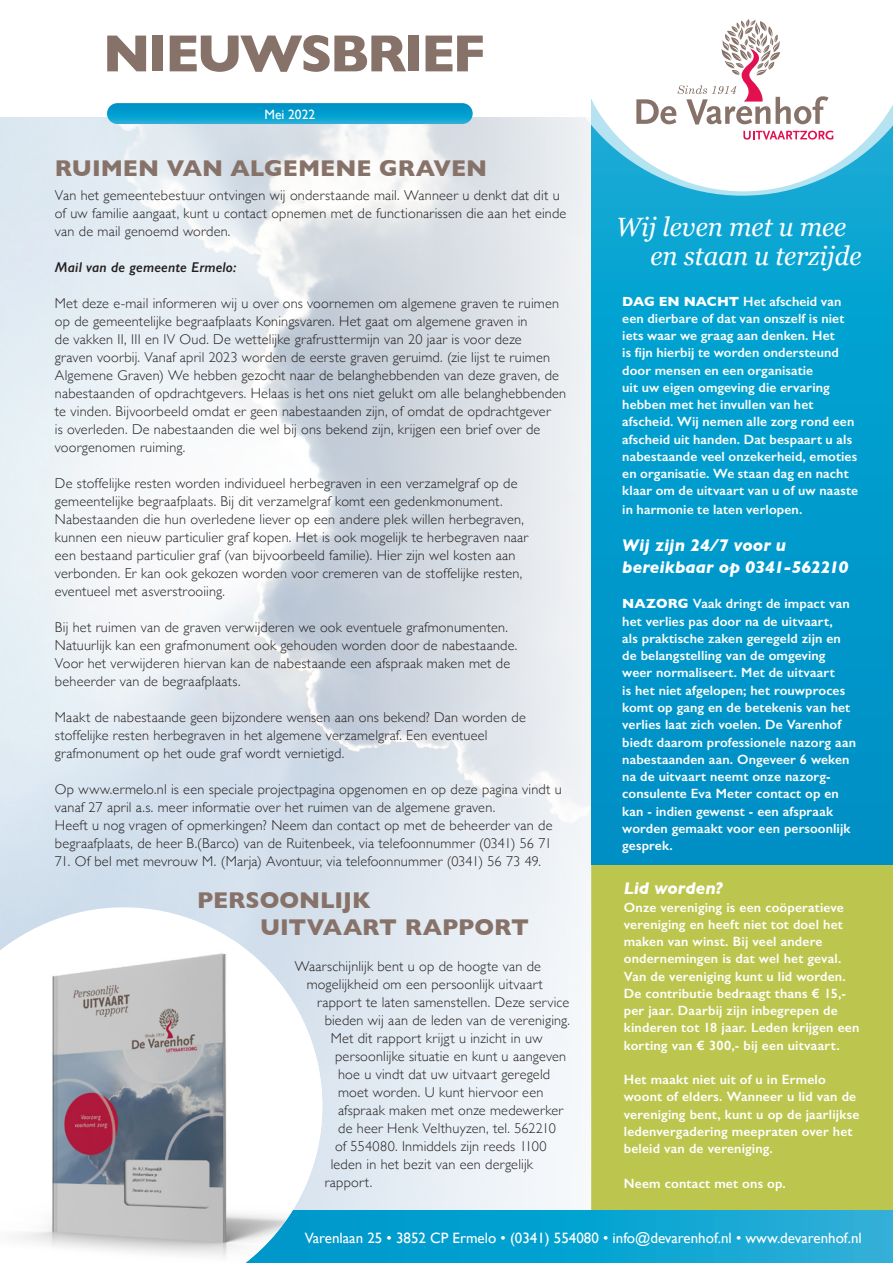
<style>
.page{position:relative;width:893px;height:1263px;background:#fff}
.page>*{position:absolute;margin:0;border:0;box-sizing:border-box;transform-origin:0 0}
.Normaal{font:700 52.95px "Gill Sans";letter-spacing:-.05em;color:#877269}
.t1{font:italic 26.4px "Georgia";color:#fff}
.Normaal-2{font:700 23.25px "Gill Sans";letter-spacing:-.005em;color:#877269}
.t2{font:italic 700 17.25px "Gill Sans";color:#fff}
.t3{font:15px "Gill Sans";color:#fff}
.Normaal-3{font:300 14.25px/18px "Gill Sans";letter-spacing:.015em;color:#231f20}
.Normaal-4{font:italic 600 14.25px "Gill Sans";letter-spacing:.005em;color:#231f20}
.Normaal-5{font:600 13.5px/17.2px "Gill Sans";letter-spacing:.01em;color:#fff}
.t4{font:13.5px "Gill Sans";color:#fff}
.s1{font-weight:700}
</style>
<div class="page">
<div style="left:591px;top:864px;width:302px;height:346px;background:#bcc64e"></div>
<svg style="left:322px;top:1210px;width:571px;height:53px;background:#0ea4d1"></svg>
<svg style="left:591px;top:196px;width:302px;height:668px;background:#019acc"></svg>
<svg style="left:0;top:907px;width:322px;height:33px;fill:#d6e2ee"></svg>
<img style="left:0;top:940px;width:322px;height:323px">
<svg style="left:107px;top:103px;width:366px;height:21px;background:#0b9ece"></svg>
<svg style="left:546px;top:99px;width:347px;height:97px"></svg>
<svg style="left:743px;top:131px;width:90px;height:9px"></svg>
<svg style="left:636px;top:19px;width:193px;height:106px"></svg>
<div style="left:0;top:1251px;width:24px;height:12px;background:#fff"></div>
<p class="Normaal" style="left:103px;top:11px;width:384px">NIEUWSBRIEF</p>
<p class="t4" style="left:264px;top:106px;width:52px">Mei 2022</p>
<p class="Normaal-2" style="left:55px;top:150px;width:434px">RUIMEN VAN ALGEMENE GRAVEN</p>
<p class="Normaal-3" style="left:55px;top:186px;width:513px">Van het gemeentebestuur ontvingen wij onderstaande mail. Wanneer u denkt dat dit u of uw familie aangaat, kunt u contact opnemen met de functionarissen die aan het einde van de mail genoemd worden.</p>
<p class="Normaal-4" style="left:55px;top:259px;width:183px">Mail van de gemeente Ermelo:</p>
<p class="Normaal-3" style="left:55px;top:294px;width:513px">Met deze e-mail informeren wij u over ons voornemen om algemene graven te ruimen op de gemeentelijke begraafplaats Koningsvaren. Het gaat om algemene graven in<br>de vakken II, III en IV Oud. De wettelijke grafrusttermijn van 20 jaar is voor deze<br>graven voorbij. Vanaf april 2023 worden de eerste graven geruimd. (zie lijst te ruimen Algemene Graven) We hebben gezocht naar de belanghebbenden van deze graven, de nabestaanden of opdrachtgevers. Helaas is het ons niet gelukt om alle belanghebbenden te vinden. Bijvoorbeeld omdat er geen nabestaanden zijn, of omdat de opdrachtgever<br>is overleden. De nabestaanden die wel bij ons bekend zijn, krijgen een brief over de voorgenomen ruiming.</p>
<p class="Normaal-3" style="left:55px;top:474px;width:475px">De stoffelijke resten worden individueel herbegraven in een verzamelgraf op de gemeentelijke begraafplaats. Bij dit verzamelgraf komt een gedenkmonument.<br>Nabestaanden die hun overledene liever op een andere plek willen herbegraven, kunnen een nieuw particulier graf kopen. Het is ook mogelijk te herbegraven naar een bestaand particulier graf (van bijvoorbeeld familie). Hier zijn wel kosten aan verbonden. Er kan ook gekozen worden voor cremeren van de stoffelijke resten, eventueel met asverstrooiing.</p>
<p class="Normaal-3" style="left:55px;top:618px;width:464px">Bij het ruimen van de graven verwijderen we ook eventuele grafmonumenten.<br>Natuurlijk kan een grafmonument ook gehouden worden door de nabestaande.<br>Voor het verwijderen hiervan kan de nabestaande een afspraak maken met de beheerder van de begraafplaats.</p>
<p class="Normaal-3" style="left:55px;top:708px;width:472px">Maakt de nabestaande geen bijzondere wensen aan ons bekend? Dan worden de stoffelijke resten herbegraven in het algemene verzamelgraf. Een eventueel grafmonument op het oude graf wordt vernietigd.</p>
<p class="Normaal-3" style="left:55px;top:780px;width:509px">Op www.ermelo.nl is een speciale projectpagina opgenomen en op deze pagina vindt u vanaf 27 april a.s. meer informatie over het ruimen van de algemene graven.<br>Heeft u nog vragen of opmerkingen? Neem dan contact op met de beheerder van de begraafplaats, de heer B.(Barco) van de Ruitenbeek, via telefoonnummer (0341) 56 71</p>
<p class="Normaal-3" style="left:55px;top:852px;width:487px">71. Of bel met mevrouw M. (Marja) Avontuur, via telefoonnummer (0341) 56 73 49.</p>
<p class="Normaal-2" style="left:197px;top:881px;width:175px">PERSOONLIJK</p>
<p class="Normaal-2" style="left:260px;top:908px;width:270px">UITVAART RAPPORT</p>
<p class="Normaal-3" style="left:295px;top:956px;width:248px">Waarschijnlijk bent u op de hoogte van de</p>
<p class="Normaal-3" style="left:307px;top:974px;width:238px">mogelijkheid om een persoonlijk uitvaart</p>
<p class="Normaal-3" style="left:317px;top:992px;width:254px">rapport te laten samenstellen. Deze service</p>
<p class="Normaal-3" style="left:325px;top:1010px;width:247px">bieden wij aan de leden van de vereniging.</p>
<p class="Normaal-3" style="left:331px;top:1028px;width:213px">Met dit rapport krijgt u inzicht in uw</p>
<p class="Normaal-3" style="left:335px;top:1046px;width:233px">persoonlijke situatie en kunt u aangeven</p>
<p class="Normaal-3" style="left:338px;top:1064px;width:213px">hoe u vindt dat uw uitvaart geregeld</p>
<p class="Normaal-3" style="left:338px;top:1082px;width:207px">moet worden. U kunt hiervoor een</p>
<p class="Normaal-3" style="left:338px;top:1100px;width:227px">afspraak maken met onze medewerker</p>
<p class="Normaal-3" style="left:338px;top:1118px;width:219px">de heer Henk Velthuyzen, tel. 562210</p>
<p class="Normaal-3" style="left:335px;top:1136px;width:213px">of 554080. Inmiddels zijn reeds 1100</p>
<p class="Normaal-3" style="left:331px;top:1154px;width:204px">leden in het bezit van een dergelijk</p>
<p class="Normaal-3" style="left:325px;top:1172px;width:49px">rapport.</p>
<p class="t1" style="left:616px;top:208px;width:232px">Wij leven met u mee</p>
<p class="t1" style="left:650px;top:237px;width:212px">en staan u terzijde</p>
<p class="Normaal-5" style="left:622px;top:292px;width:237px"><span class="s1">DAG EN NACHT</span> Het afscheid van een dierbare of dat van onszelf is niet iets waar we graag aan denken. Het<br>is fijn hierbij te worden ondersteund door mensen en een organisatie<br>uit uw eigen omgeving die ervaring hebben met het invullen van het afscheid. Wij nemen alle zorg rond een afscheid uit handen. Dat bespaart u als nabestaande veel onzekerheid, emoties en organisatie. We staan dag en nacht klaar om de uitvaart van u of uw naaste</p>
<p class="Normaal-5" style="left:622px;top:501px;width:182px">in harmonie te laten verlopen.</p>
<p class="t2" style="left:622px;top:535px;width:166px">Wij zijn 24/7 voor u</p>
<p class="t2" style="left:622px;top:557px;width:228px">bereikbaar op 0341-562210</p>
<p class="Normaal-5" style="left:622px;top:595px;width:235px"><span class="s1">NAZORG</span> Vaak dringt de impact van het verlies pas door na de uitvaart,<br>als praktische zaken geregeld zijn en de belangstelling van de omgeving weer normaliseert. Met de uitvaart<br>is het niet afgelopen; het rouwproces komt op gang en de betekenis van het verlies laat zich voelen. De Varenhof biedt daarom professionele nazorg aan nabestaanden aan. Ongeveer 6 weken na de uitvaart neemt onze nazorg&shy;consulente Eva Meter contact op en kan - indien gewenst - een afspraak worden gemaakt voor een persoonlijk gesprek.</p>
<p class="t2" style="left:624px;top:878px;width:101px">Lid worden?</p>
<p class="Normaal-5" style="left:624px;top:898px;width:237px">Onze vereniging is een coöperatieve vereniging en heeft niet tot doel het maken van winst. Bij veel andere ondernemingen is dat wel het geval.<br>Van de vereniging kunt u lid worden.<br>De contributie bedraagt thans € 15,- per jaar. Daarbij zijn inbegrepen de kinderen tot 18 jaar. Leden krijgen een korting van € 300,- bij een uitvaart.</p>
<p class="Normaal-5" style="left:624px;top:1071px;width:237px">Het maakt niet uit of u in Ermelo woont of elders. Wanneer u lid van de vereniging bent, kunt u op de jaarlijkse ledenvergadering meepraten over het beleid van de vereniging.</p>
<p class="Normaal-5" style="left:624px;top:1174px;width:164px">Neem contact met ons op.</p>
<p class="t3" style="left:305px;top:1229px;width:559px">Varenlaan 25 • 3852 CP Ermelo • (0341) 554080 • info@devarenhof.nl • www.devarenhof.nl</p>
</div>
